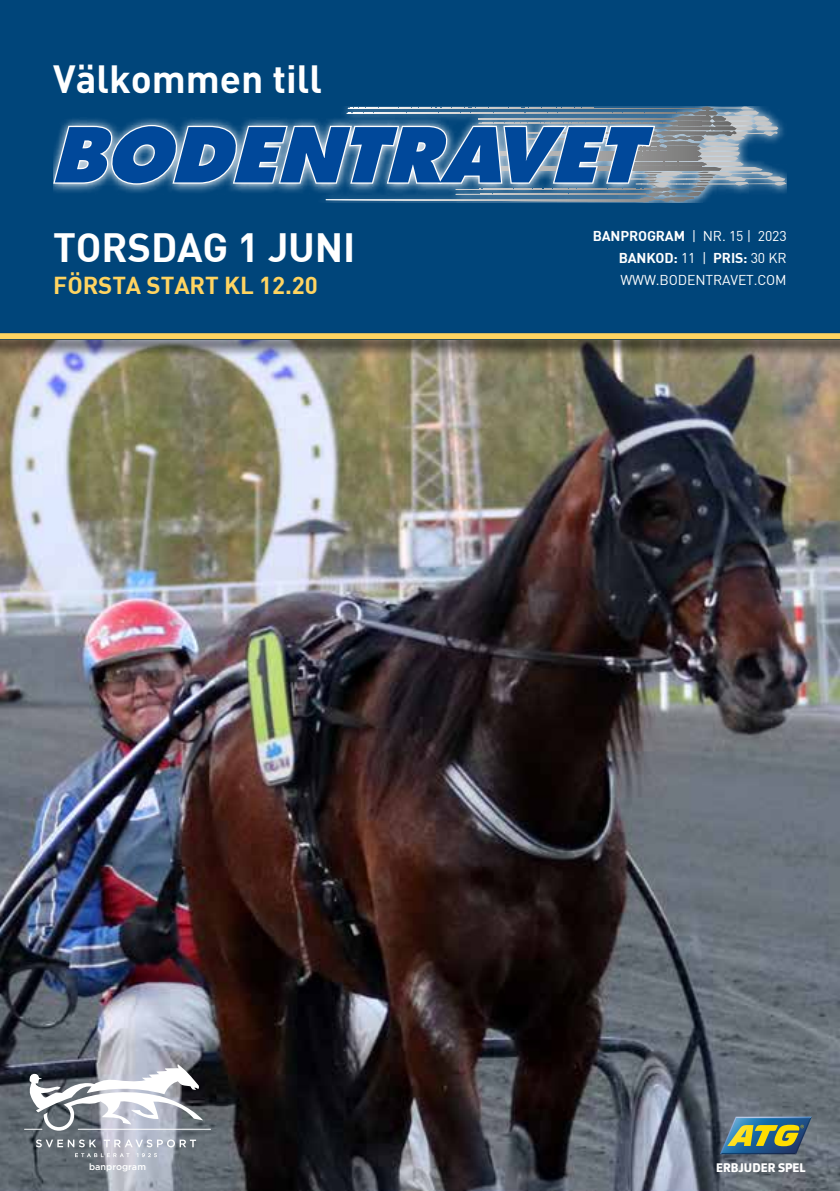
<style>
.page{position:relative;width:840px;height:1191px;background:#fff}
.page>*{position:absolute;margin:0;border:0;box-sizing:border-box;transform-origin:0 0}
.t1{font:40px "DIN Bold";letter-spacing:-.005em;color:#fff}
.t2{font:700 38.8px "DIN";color:#fff}
.t3{font:24px "DIN Bold";letter-spacing:-.005em;color:#ffd461}
.t4{font:14px "DIN";letter-spacing:-.01em;color:#fff}
.t5{font:14px "DIN Bold";letter-spacing:-.01em;color:#fff}
.t6{font:800 12px "ATG Text";color:#fff}
.t7{font:500 9.2px "Gotham";color:#fff}
.s1{font-family:"DIN Bold"}
.s2{font-family:"DIN"}
</style>
<div class="page">
<img style="left:0;top:358px;width:839px;height:833px">
<div style="left:0;top:0;width:839px;height:339px;background:#00457a"></div>
<svg style="left:53px;top:107px;width:733px;height:95px"></svg>
<img style="left:0;top:339px;width:839px;height:19px">
<div style="left:0;top:333px;width:839px;height:6px;background:#ffd461"></div>
<svg style="left:719px;top:1116px;width:92px;height:38px;background:#6b856f"></svg>
<svg style="left:36px;top:1139px;width:60px;height:8px"></svg>
<svg style="left:104px;top:1139px;width:92px;height:8px"></svg>
<svg style="left:75px;top:1153px;width:54px;height:4px"></svg>
<svg style="left:137px;top:1153px;width:20px;height:4px"></svg>
<svg style="left:24px;top:1064px;width:187px;height:66px"></svg>
<h2 class="t2" style="left:53px;top:54px;width:270px">Välkommen till</h2>
<h1 class="t1" style="left:53px;top:221px;width:303px">TORSDAG 1 JUNI</h1>
<h3 class="t3" style="left:53px;top:269px;width:266px">FÖRSTA START KL 12.20</h3>
<p class="t4" style="left:592px;top:227px;width:195px"><span class="s1">BANPROGRAM</span> | NR. 15 | 2023</p>
<p class="t5" style="left:618px;top:249px;width:169px">BANKOD: <span class="s2">11 |</span> PRIS: <span class="s2">30 KR</span></p>
<p class="t4" style="left:620px;top:271px;width:167px">WWW.BODENTRAVET.COM</p>
<p class="t7" style="left:89px;top:1161px;width:58px">banprogram</p>
<p class="t6" style="left:715px;top:1160px;width:91px">ERBJUDER SPEL</p>
</div>
